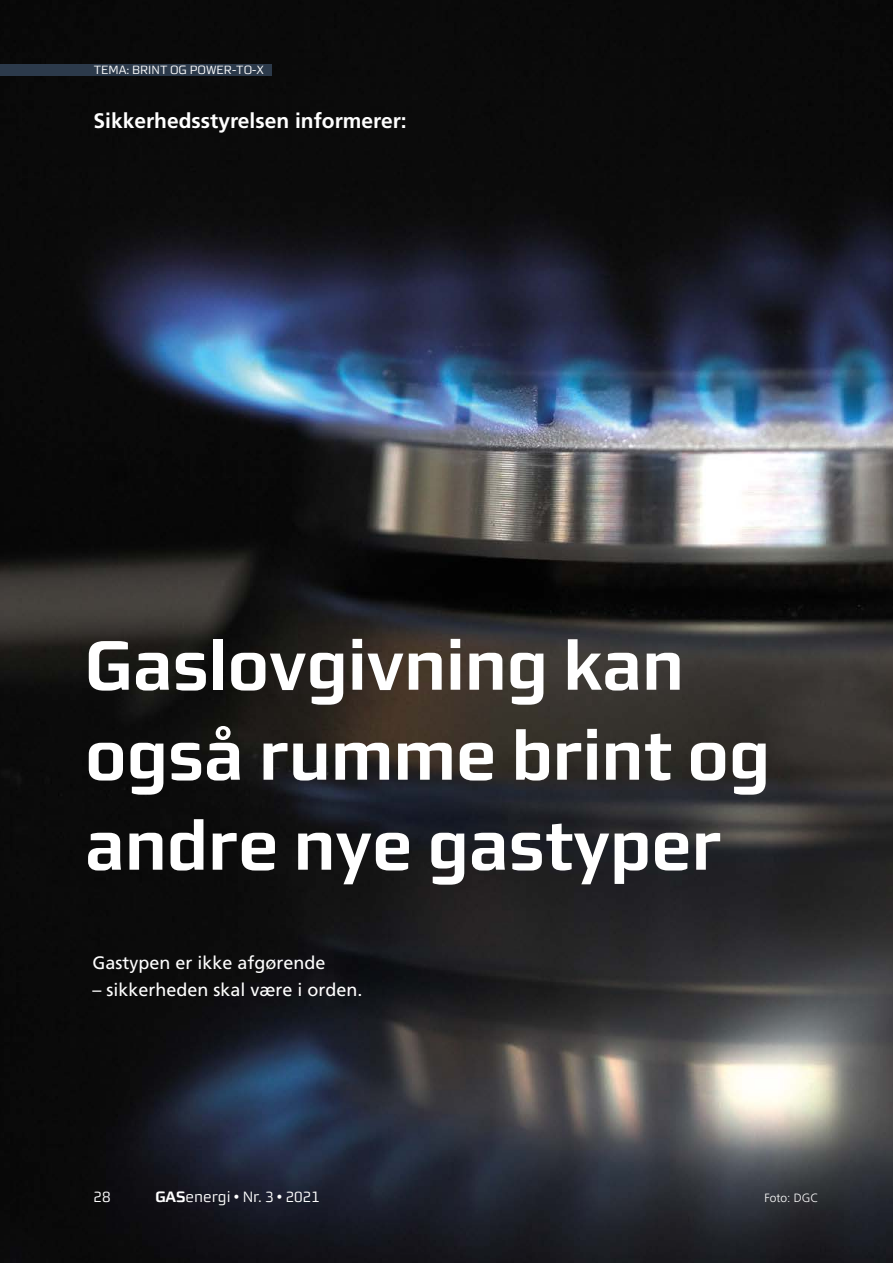
<style>
.page{position:relative;width:893px;height:1263px;background:#fff}
.page>*{position:absolute;margin:0;border:0;box-sizing:border-box;transform-origin:0 0}
.t1{font:700 69px/90px "Morgan Sans";color:#fff}
.t2{font:700 21px "Frutiger LT";color:#fff}
.t3{font:18px "Frutiger LT";color:#fff}
.t4{font:15px "Morgan Sans";color:#fff}
.t5{font:12px "Morgan Sans";color:#fff}
.t6{font:300 12px "Frutiger LT";color:#fff}
.s1{font-weight:700}
</style>
<div class="page">
<img style="left:0;top:0;width:893px;height:1263px">
<div style="left:0;top:64px;width:271px;height:12px;background:#2c3a4b"></div>
<p class="t5" style="left:94px;top:63px;width:172px">TEMA: BRINT OG POWER-TO-X</p>
<p class="t2" style="left:94px;top:109px;width:315px">Sikkerhedsstyrelsen informerer:</p>
<h1 class="t1" style="left:85px;top:620px;width:687px">Gaslovgivning kan også rumme brint og andre nye gastyper</h1>
<p class="t3" style="left:92px;top:952px;width:235px">Gastypen er ikke afgørende</p>
<p class="t3" style="left:92px;top:979px;width:272px">– sikkerheden skal være i orden.</p>
<p class="t4" style="left:94px;top:1188px;width:19px">28</p>
<p class="t4" style="left:155px;top:1188px;width:166px"><span class="s1">GAS</span>energi • Nr. 3 • 2021</p>
<p class="t6" style="left:764px;top:1191px;width:56px">Foto: DGC</p>
</div>
